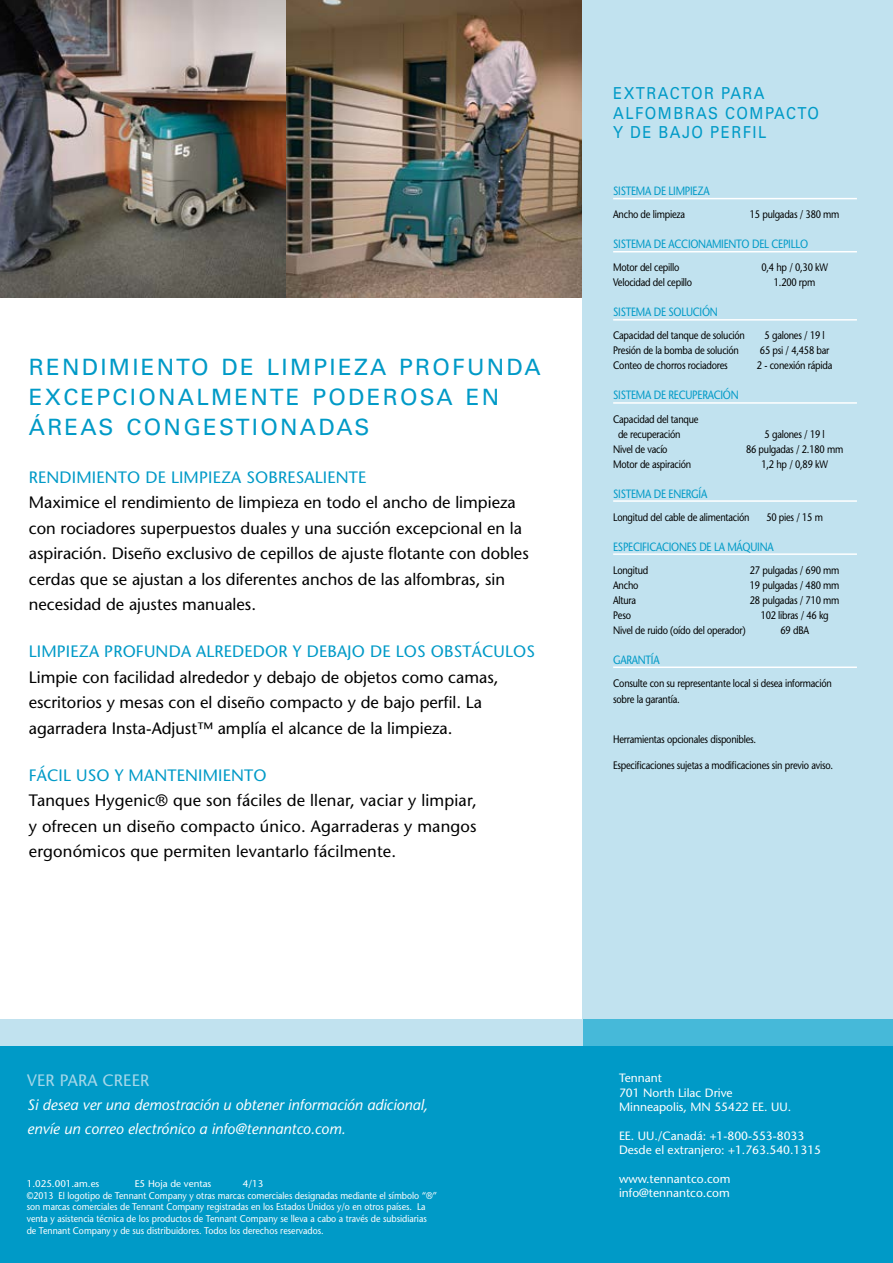
<style>
.page{position:relative;width:893px;height:1263px;background:#fff}
.page>*{position:absolute;margin:0;border:0;box-sizing:border-box;transform-origin:0 0}
.t1{font:22.5px/30px "Univers";letter-spacing:.1em;color:#009ac7}
.t2{font:16.5px/25.5px "Stone Sans";color:#000}
.t3{font:16.5px "Stone Sans";letter-spacing:.01em;color:#009ac7}
.t4{font:16.5px/19.8px "Univers";letter-spacing:.1em;color:#009ac7;scale:.9 1}
.t5{font:16.5px "Stone Sans";letter-spacing:.01em;color:#a5d7e9}
.t6{font:italic 15px/24px "Stone Sans";color:#fff}
.t7{font:12px/14.4px "Stone Sans";color:#fff}
.t8{font:12px "Stone Sans";letter-spacing:-.025em;color:#009ac7;scale:.85 1}
.t9{font:10.8px/15px "Stone Sans";letter-spacing:-.025em;color:#000;scale:.85 1}
.t10{font:9.75px/11.7px "Stone Sans";color:#fff}
</style>
<div class="page">
<img style="left:0;top:0;width:582px;height:297px">
<div style="left:582px;top:0;width:311px;height:1037px;background:#c1e2ef"></div>
<div style="left:285px;top:1019px;width:608px;height:27px;background:#46b9d9"></div>
<div style="left:0;top:1019px;width:582px;height:27px;background:#c1e2ef"></div>
<div style="left:0;top:1046px;width:893px;height:217px;background:#009ac7"></div>
<hr style="left:613px;top:198px;width:244px;height:1px;background:#fff">
<hr style="left:613px;top:251px;width:244px;height:1px;background:#fff">
<hr style="left:613px;top:319px;width:244px;height:2px;background:#fff">
<hr style="left:613px;top:402px;width:244px;height:2px;background:#fff">
<hr style="left:613px;top:500px;width:244px;height:2px;background:#fff">
<hr style="left:613px;top:553px;width:244px;height:2px;background:#fff">
<hr style="left:613px;top:666px;width:244px;height:2px;background:#fff">
<h1 class="t1" style="left:29px;top:353px;width:513px">RENDIMIENTO DE LIMPIEZA PROFUNDA<br>EXCEPCIONALMENTE PODEROSA EN<br>ÁREAS CONGESTIONADAS</h1>
<h2 class="t3" style="left:29px;top:467px;width:339px">RENDIMIENTO DE LIMPIEZA SOBRESALIENTE</h2>
<p class="t2" style="left:29px;top:490px;width:501px">Maximice el rendimiento de limpieza en todo el ancho de limpieza con rociadores superpuestos duales y una succión excepcional en la aspiración. Diseño exclusivo de cepillos de ajuste flotante con dobles cerdas que se ajustan a los diferentes anchos de las alfombras, sin necesidad de ajustes manuales.</p>
<h2 class="t3" style="left:29px;top:641px;width:508px">LIMPIEZA PROFUNDA ALREDEDOR Y DEBAJO DE LOS OBSTÁCULOS</h2>
<h2 class="t2" style="left:29px;top:664px;width:471px">Limpie con facilidad alrededor y debajo de objetos como camas, escritorios y mesas con el diseño compacto y de bajo perfil. La agarradera Insta-Adjust™ amplía el alcance de la limpieza.</h2>
<h2 class="t3" style="left:29px;top:765px;width:239px">FÁCIL USO Y MANTENIMIENTO</h2>
<h2 class="t2" style="left:29px;top:788px;width:449px;text-align:justify">Tanques Hygenic® que son fáciles de llenar, vaciar y limpiar, y ofrecen un diseño compacto único. Agarraderas y mangos ergonómicos que permiten levantarlo fácilmente.</h2>
<h2 class="t4" style="left:613px;top:83px;width:230px">EXTRACTOR PARA<br>ALFOMBRAS COMPACTO<br>Y DE BAJO PERFIL</h2>
<p class="t8" style="left:613px;top:184px;width:115px">SISTEMA DE LIMPIEZA</p>
<p class="t9" style="left:613px;top:207px;width:86px">Ancho de limpieza</p>
<p class="t9" style="left:750px;top:207px;width:107px">15 pulgadas / 380 mm</p>
<p class="t8" style="left:613px;top:237px;width:231px">SISTEMA DE ACCIONAMIENTO DEL CEPILLO</p>
<p class="t9" style="left:613px;top:260px;width:79px">Motor del cepillo</p>
<p class="t9" style="left:761px;top:260px;width:80px">0,4 hp / 0,30 kW</p>
<p class="t9" style="left:613px;top:275px;width:94px">Velocidad del cepillo</p>
<p class="t9" style="left:774px;top:275px;width:51px">1.200 rpm</p>
<p class="t8" style="left:613px;top:305px;width:125px">SISTEMA DE SOLUCIÓN</p>
<p class="t9" style="left:613px;top:328px;width:157px">Capacidad del tanque de solución</p>
<p class="t9" style="left:765px;top:328px;width:72px">5 galones / 19 l</p>
<p class="t9" style="left:613px;top:343px;width:149px">Presión de la bomba de solución</p>
<p class="t9" style="left:760px;top:343px;width:83px">65 psi / 4,458 bar</p>
<p class="t9" style="left:613px;top:358px;width:136px">Conteo de chorros rociadores</p>
<p class="t9" style="left:757px;top:358px;width:90px">2 - conexión rápida</p>
<p class="t8" style="left:613px;top:388px;width:149px">SISTEMA DE RECUPERACIÓN</p>
<p class="t9" style="left:618px;top:411px;width:96px;text-indent:-5px">Capacidad del tanque de recuperación</p>
<p class="t9" style="left:765px;top:426px;width:72px">5 galones / 19 l</p>
<p class="t9" style="left:613px;top:441px;width:66px">Nivel de vacío</p>
<p class="t9" style="left:746px;top:441px;width:116px">86 pulgadas / 2.180 mm</p>
<p class="t9" style="left:613px;top:456px;width:93px">Motor de aspiración</p>
<p class="t9" style="left:761px;top:456px;width:80px">1,2 hp / 0,89 kW</p>
<p class="t8" style="left:613px;top:486px;width:112px">SISTEMA DE ENERGÍA</p>
<p class="t9" style="left:613px;top:509px;width:162px">Longitud del cable de alimentación</p>
<p class="t9" style="left:766px;top:509px;width:68px">50 pies / 15 m</p>
<p class="t8" style="left:613px;top:539px;width:190px">ESPECIFICACIONES DE LA MÁQUINA</p>
<p class="t9" style="left:613px;top:563px;width:43px">Longitud</p>
<p class="t9" style="left:750px;top:563px;width:107px">27 pulgadas / 690 mm</p>
<p class="t9" style="left:613px;top:577px;width:31px">Ancho</p>
<p class="t9" style="left:750px;top:577px;width:107px">19 pulgadas / 480 mm</p>
<p class="t9" style="left:613px;top:592px;width:29px">Altura</p>
<p class="t9" style="left:750px;top:592px;width:107px">28 pulgadas / 710 mm</p>
<p class="t9" style="left:613px;top:607px;width:22px">Peso</p>
<p class="t9" style="left:761px;top:607px;width:82px">102 libras / 46 kg</p>
<p class="t9" style="left:613px;top:622px;width:158px">Nivel de ruido (oído del operador)</p>
<p class="t9" style="left:780px;top:622px;width:35px">69 dBA</p>
<p class="t8" style="left:613px;top:652px;width:56px">GARANTÍA</p>
<p class="t9" style="left:613px;top:675px;width:259px;line-height:16.5px">Consulte con su representante local si desea información sobre la garantía.</p>
<p class="t9" style="left:613px;top:731px;width:170px">Herramientas opcionales disponibles.</p>
<p class="t9" style="left:613px;top:757px;width:260px">Especificaciones sujetas a modificaciones sin previo aviso.</p>
<h2 class="t5" style="left:27px;top:1070px;width:123px">VER PARA CREER</h2>
<h3 class="t6" style="left:27px;top:1092px;width:402px">Si desea ver una demostración u obtener información adicional, envíe un correo electrónico a info@tennantco.com.</h3>
<p class="t10" style="left:27px;top:1178px;width:412px;text-indent:216px">4/13<br>©2013 El logotipo de Tennant Company y otras marcas comerciales designadas mediante el símbolo “®” son marcas comerciales de Tennant Company registradas en los Estados Unidos y/o en otros países. La venta y asistencia técnica de los productos de Tennant Company se lleva a cabo a través de subsidiarias de Tennant Company y de sus distribuidores. Todos los derechos reservados.</p>
<p class="t10" style="left:27px;top:1178px;width:74px">1.025.001.am.es</p>
<p class="t10" style="left:135px;top:1178px;width:78px">E5 Hoja de ventas</p>
<p class="t7" style="left:619px;top:1071px;width:174px">Tennant<br>701 North Lilac Drive<br>Minneapolis, MN 55422 EE. UU.</p>
<p class="t7" style="left:619px;top:1128px;width:204px">EE. UU./Canadá: +1-800-553-8033<br>Desde el extranjero: +1.763.540.1315</p>
<p class="t7" style="left:619px;top:1171px;width:113px">www.tennantco.com info@tennantco.com</p>
</div>
